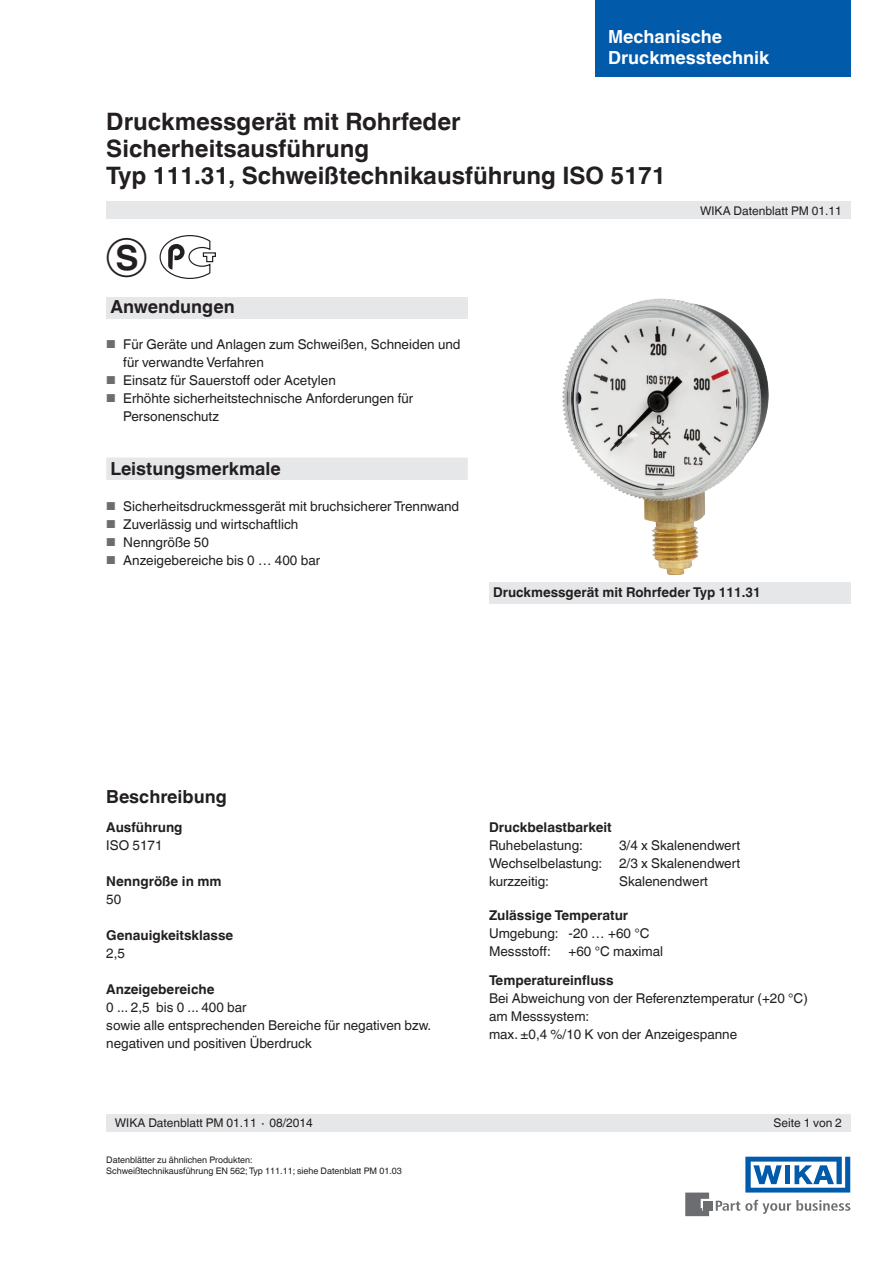
<style>
.page{position:relative;width:893px;height:1263px;background:#fff}
.page>*{position:absolute;margin:0;border:0;box-sizing:border-box;transform-origin:0 0}
.t1{font:43.5px "Wika";color:#231f20}
.t2{font:700 24px/27px "Helvetica World";color:#231f20}
.t3{font:700 18px "Helvetica World";color:#231f20}
.t4{font:700 18px/21px "Helvetica World";color:#fff}
.t5{font:13.5px/18px "Helvetica World";color:#231f20}
.t6{font:700 13.5px "Helvetica World";color:#231f20}
.t7{font:12px "Helvetica World";color:#231f20}
.t8{font:9px/10.5px "Helvetica World";color:#231f20}
.s1{font-size:11.55px;color:#6c6d70}
</style>
<div class="page">
<div style="left:106px;top:298px;width:362px;height:21px;background:#e6e7e9"></div>
<svg style="left:716px;top:1200px;width:134px;height:14px"></svg>
<div style="left:703px;top:1201px;width:9px;height:9px;background:#6c6d70"></div>
<svg style="left:685px;top:1192px;width:24px;height:24px"></svg>
<svg style="left:745px;top:1157px;width:105px;height:35px"></svg>
<div style="left:106px;top:202px;width:744px;height:17px;background:#e6e7e9"></div>
<div style="left:106px;top:1114px;width:744px;height:17px;background:#e6e7e9"></div>
<div style="left:106px;top:457px;width:362px;height:23px;background:#e6e7e9"></div>
<div style="left:489px;top:582px;width:362px;height:21px;background:#e6e7e9"></div>
<div style="left:595px;top:0;width:255px;height:77px;background:#015aaa"></div>
<svg style="left:159px;top:235px;width:57px;height:44px"></svg>
<img style="left:562px;top:298px;width:207px;height:277px">
<h3 class="t4" style="left:608px;top:26px;width:163px">Mechanische<br>Druckmesstechnik</h3>
<h2 class="t2" style="left:106px;top:108px;width:561px">Druckmessgerät mit Rohrfeder<br>Sicherheitsausführung<br>Typ 111.31, Schweißtechnikausführung ISO 5171</h2>
<h1 class="t1" style="left:106px;top:236px;width:43px">k</h1>
<h3 class="t3" style="left:111px;top:296px;width:126px">Anwendungen</h3>
<p class="t5" style="left:123px;top:335px;width:339px;text-indent:-17px"><span class="s1">■</span> Für Geräte und Anlagen zum Schweißen, Schneiden und für verwandte Verfahren</p>
<p class="t5" style="left:106px;top:371px;width:231px"><span class="s1">■</span> Einsatz für Sauerstoff oder Acetylen</p>
<p class="t5" style="left:123px;top:389px;width:291px;text-indent:-17px"><span class="s1">■</span> Erhöhte sicherheitstechnische Anforderungen für<br>Personenschutz</p>
<h3 class="t3" style="left:111px;top:458px;width:172px">Leistungsmerkmale</h3>
<p class="t5" style="left:106px;top:497px;width:354px"><span class="s1">■</span> Sicherheitsdruckmessgerät mit bruchsicherer Trennwand</p>
<p class="t5" style="left:106px;top:515px;width:194px"><span class="s1">■</span> Zuverlässig und wirtschaftlich</p>
<p class="t5" style="left:106px;top:533px;width:104px"><span class="s1">■</span> Nenngröße 50</p>
<p class="t5" style="left:106px;top:551px;width:215px"><span class="s1">■</span> Anzeigebereiche bis 0 … 400 bar</p>
<p class="t7" style="left:700px;top:204px;width:143px">WIKA Datenblatt PM 01.11</p>
<p class="t6" style="left:493px;top:585px;width:269px">Druckmessgerät mit Rohrfeder Typ 111.31</p>
<h3 class="t3" style="left:106px;top:786px;width:122px">Beschreibung</h3>
<p class="t6" style="left:106px;top:819px;width:78px">Ausführung</p>
<p class="t5" style="left:106px;top:836px;width:58px">ISO 5171</p>
<p class="t6" style="left:106px;top:873px;width:117px">Nenngröße in mm</p>
<p class="t5" style="left:106px;top:890px;width:17px">50</p>
<p class="t6" style="left:106px;top:927px;width:129px">Genauigkeitsklasse</p>
<p class="t5" style="left:106px;top:944px;width:20px">2,5</p>
<p class="t6" style="left:106px;top:981px;width:110px">Anzeigebereiche</p>
<p class="t5" style="left:106px;top:998px;width:327px">0 ... 2,5 bis 0 ... 400 bar<br>sowie alle entsprechenden Bereiche für negativen bzw. negativen und positiven Überdruck</p>
<p class="t6" style="left:489px;top:819px;width:124px">Druckbelastbarkeit</p>
<p class="t5" style="left:489px;top:836px;width:95px">Ruhebelastung:</p>
<p class="t5" style="left:489px;top:836px;width:253px;text-align:justify;text-indent:130px">3/4 x Skalenendwert Wechselbelastung: 2/3 x Skalenendwert kurzzeitig:</p>
<p class="t5" style="left:619px;top:872px;width:90px">Skalenendwert</p>
<p class="t6" style="left:489px;top:908px;width:141px">Zulässige Temperatur</p>
<p class="t5" style="left:489px;top:925px;width:162px">Umgebung: -20 … +60 °C<br>Messstoff:</p>
<p class="t5" style="left:568px;top:943px;width:96px">+60 °C maximal</p>
<p class="t6" style="left:489px;top:972px;width:126px">Temperatureinfluss</p>
<p class="t5" style="left:489px;top:989px;width:320px">Bei Abweichung von der Referenztemperatur (+20 °C) am Messsystem:<br>max. ±0,4 %/10 K von der Anzeigespanne</p>
<p class="t7" style="left:115px;top:1116px;width:200px">WIKA Datenblatt PM 01.11 ∙ 08/2014</p>
<p class="t7" style="left:773px;top:1116px;width:70px">Seite 1 von 2</p>
<p class="t8" style="left:106px;top:1155px;width:297px">Datenblätter zu ähnlichen Produkten:<br>Schweißtechnikausführung EN 562; Typ 111.11; siehe Datenblatt PM 01.03</p>
</div>
